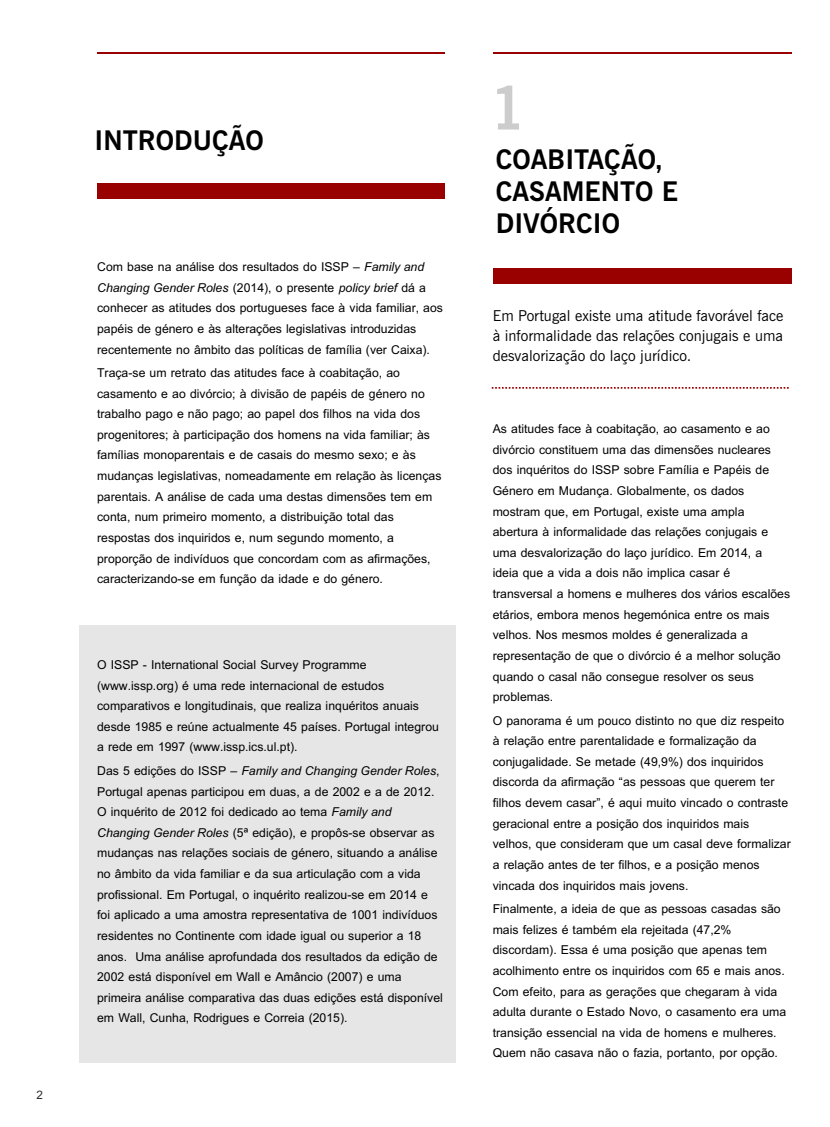
<style>
.page{position:relative;width:830px;height:1127px;background:#fff}
.page>*{position:absolute;margin:0;border:0;box-sizing:border-box;transform-origin:0 0}
.t1{font:700 59.7px "News Gothic BT";color:#ccc}
.t2{font:700 27px/32.4px "News Gothic BT";color:#000}
.t3{font:18.75px/20.5px "Browallia New";color:#000}
.t4{font:18px "Browallia New";color:#2b2a29}
.t5{font:15px/19.8px "News Gothic BT";color:#000;text-align:justify}
.s1{font-style:italic}
</style>
<div class="page">
<div style="left:79px;top:625px;width:377px;height:437px;background:#e6e6e6"></div>
<div style="left:97px;top:183px;width:347px;height:16px;background:#900"></div>
<hr style="left:97px;top:52px;width:347px;height:2px;background:#900">
<div style="left:492px;top:269px;width:299px;height:15px;background:#900"></div>
<hr style="left:492px;top:52px;width:299px;height:2px;background:#900">
<svg style="left:491px;top:387px;width:298px;height:2px"></svg>
<p class="t4" style="left:36px;top:1083px;width:8px">2</p>
<h2 class="t2" style="left:95px;top:127px;width:170px">INTRODUÇÃO</h2>
<p class="t3" style="left:97px;top:256px;width:347px">Com base na análise dos resultados do ISSP – <span class="s1">Family and Changing Gender Roles</span> (2014), o presente <span class="s1">policy brief</span> dá a conhecer as atitudes dos portugueses face à vida familiar, aos papéis de género e às alterações legislativas introduzidas recentemente no âmbito das políticas de família (ver Caixa).</p>
<p class="t3" style="left:97px;top:361px;width:345px">Traça-se um retrato das atitudes face à coabitação, ao casamento e ao divórcio; à divisão de papéis de género no trabalho pago e não pago; ao papel dos filhos na vida dos progenitores; à participação dos homens na vida familiar; às famílias monoparentais e de casais do mesmo sexo; e às mudanças legislativas, nomeadamente em relação às licenças parentais. A análise de cada uma destas dimensões tem em conta, num primeiro momento, a distribuição total das respostas dos inquiridos e, num segundo momento, a proporção de indivíduos que concordam com as afirmações, caracterizando-se em função da idade e do género.</p>
<p class="t3" style="left:97px;top:653px;width:343px">O ISSP - International Social Survey Programme (www.issp.org) é uma rede internacional de estudos comparativos e longitudinais, que realiza inquéritos anuais desde 1985 e reúne actualmente 45 países. Portugal integrou a rede em 1997 (www.issp.ics.ul.pt).</p>
<p class="t3" style="left:97px;top:759px;width:347px">Das 5 edições do ISSP – <span class="s1">Family and Changing Gender Roles</span>, Portugal apenas participou em duas, a de 2002 e a de 2012.<br>O inquérito de 2012 foi dedicado ao tema <span class="s1">Family and Changing Gender Roles</span> (5ª edição), e propôs-se observar as mudanças nas relações sociais de género, situando a análise no âmbito da vida familiar e da sua articulação com a vida profissional. Em Portugal, o inquérito realizou-se em 2014 e foi aplicado a uma amostra representativa de 1001 indivíduos residentes no Continente com idade igual ou superior a 18 anos. Uma análise aprofundada dos resultados da edição de 2002 está disponível em Wall e Amâncio (2007) e uma primeira análise comparativa das duas edições está disponível em Wall, Cunha, Rodrigues e Correia (2015).</p>
<h1 class="t1" style="left:490px;top:84px;width:38px">1</h1>
<h2 class="t2" style="left:495px;top:145px;width:184px">COABITAÇÃO,<br>CASAMENTO E<br>DIVÓRCIO</h2>
<p class="t5" style="left:492px;top:308px;width:292px">Em Portugal existe uma atitude favorável face à informalidade das relações conjugais e uma desvalorização do laço jurídico.</p>
<p class="t3" style="left:492px;top:418px;width:299px">As atitudes face à coabitação, ao casamento e ao divórcio constituem uma das dimensões nucleares dos inquéritos do ISSP sobre Família e Papéis de Género em Mudança. Globalmente, os dados mostram que, em Portugal, existe uma ampla abertura à informalidade das relações conjugais e uma desvalorização do laço jurídico. Em 2014, a ideia que a vida a dois não implica casar é transversal a homens e mulheres dos vários escalões etários, embora menos hegemónica entre os mais velhos. Nos mesmos moldes é generalizada a representação de que o divórcio é a melhor solução quando o casal não consegue resolver os seus problemas.</p>
<p class="t3" style="left:492px;top:709px;width:299px">O panorama é um pouco distinto no que diz respeito à relação entre parentalidade e formalização da conjugalidade. Se metade (49,9%) dos inquiridos discorda da afirmação “as pessoas que querem ter filhos devem casar”, é aqui muito vincado o contraste geracional entre a posição dos inquiridos mais velhos, que consideram que um casal deve formalizar a relação antes de ter filhos, e a posição menos vincada dos inquiridos mais jovens.</p>
<p class="t3" style="left:492px;top:897px;width:295px">Finalmente, a ideia de que as pessoas casadas são mais felizes é também ela rejeitada (47,2% discordam). Essa é uma posição que apenas tem acolhimento entre os inquiridos com 65 e mais anos.<br>Com efeito, para as gerações que chegaram à vida adulta durante o Estado Novo, o casamento era uma transição essencial na vida de homens e mulheres.<br>Quem não casava não o fazia, portanto, por opção.</p>
</div>
